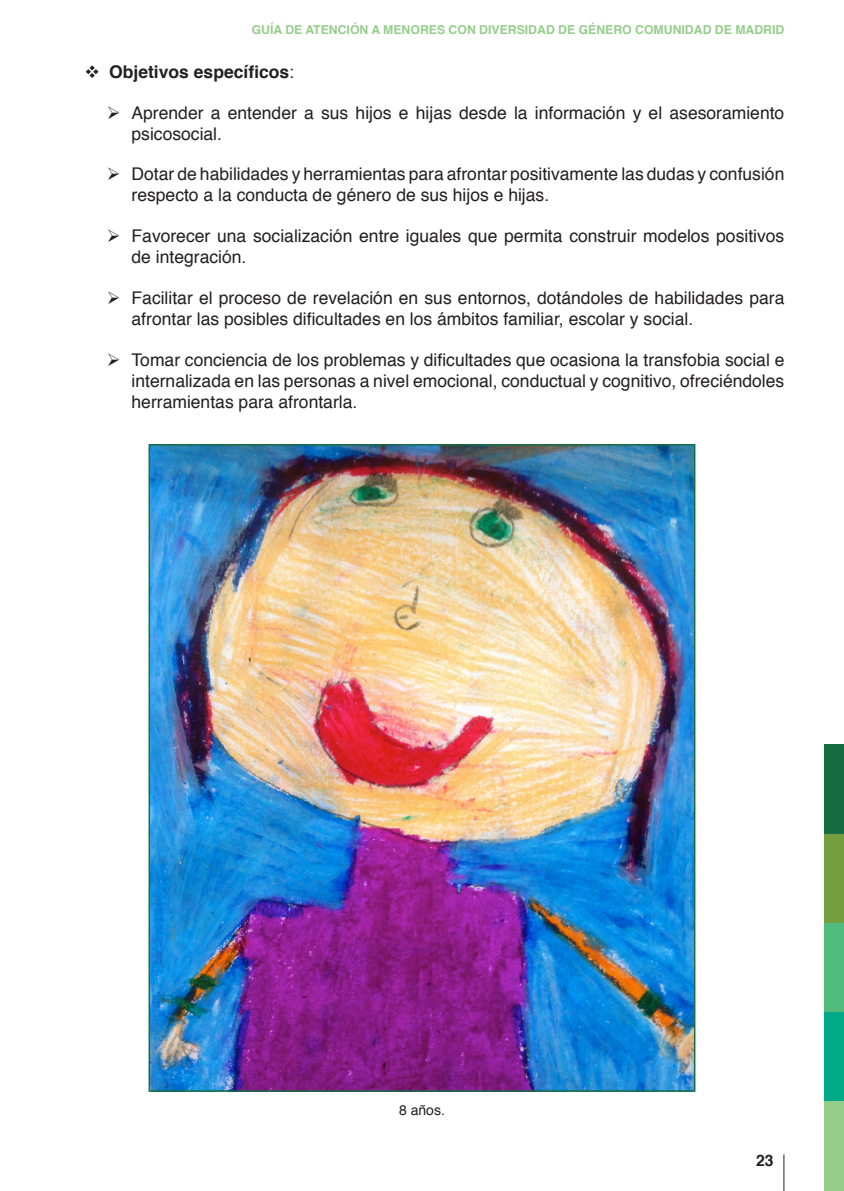
<style>
.page{position:relative;width:844px;height:1191px;background:#fff}
.page>*{position:absolute;margin:0;border:0;box-sizing:border-box;transform-origin:0 0}
.t1{font:17.5px/21px "Helvetica";color:#231f20}
.t2{font:700 17.5px "Helvetica";color:#231f20}
.t3{font:700 15.75px "Helvetica";color:#231f20}
.t4{font:14px "Helvetica";color:#231f20}
.t5{font:700 12.25px "Helvetica";color:#95cd8b}
.s1{font-weight:400}
</style>
<div class="page">
<div style="left:823px;top:833px;width:20px;height:90px;background:#759e3f"></div>
<div style="left:823px;top:923px;width:20px;height:89px;background:#52bc7e"></div>
<div style="left:823px;top:1012px;width:20px;height:89px;background:#0a8"></div>
<div style="left:823px;top:1101px;width:20px;height:90px;background:#95cd8b"></div>
<div style="left:823px;top:745px;width:20px;height:89px;background:#166d41"></div>
<hr style="left:783px;top:1154px;width:1px;height:37px;background:#231f20">
<img style="left:150px;top:446px;width:543px;height:643px">
<p class="t5" style="left:252px;top:20px;width:534px">GUÍA DE ATENCIÓN A MENORES CON DIVERSIDAD DE GÉNERO COMUNIDAD DE MADRID</p>
<p class="t2" style="left:84px;top:57px;width:211px">❖ Objetivos específicos<span class="s1">:</span></p>
<p class="t1" style="left:131px;top:102px;width:654px;text-indent:-25px">➢ Aprender a entender a sus hijos e hijas desde la información y el asesoramiento psicosocial.</p>
<p class="t1" style="left:131px;top:164px;width:654px;text-indent:-25px">➢ Dotar de habilidades y herramientas para afrontar positivamente las dudas y confusión respecto a la conducta de género de sus hijos e hijas.</p>
<p class="t1" style="left:131px;top:226px;width:654px;text-indent:-25px">➢ Favorecer una socialización entre iguales que permita construir modelos positivos de integración.</p>
<p class="t1" style="left:131px;top:288px;width:654px;text-indent:-25px">➢ Facilitar el proceso de revelación en sus entornos, dotándoles de habilidades para afrontar las posibles dificultades en los ámbitos familiar, escolar y social.</p>
<p class="t1" style="left:131px;top:350px;width:654px;text-align:justify;text-indent:-25px">➢ Tomar conciencia de los problemas y dificultades que ocasiona la transfobia social e internalizada en las personas a nivel emocional, conductual y cognitivo, ofreciéndoles herramientas para afrontarla.</p>
<p class="t4" style="left:399px;top:1099px;width:47px">8 años.</p>
<p class="t3" style="left:756px;top:1148px;width:19px">23</p>
</div>
